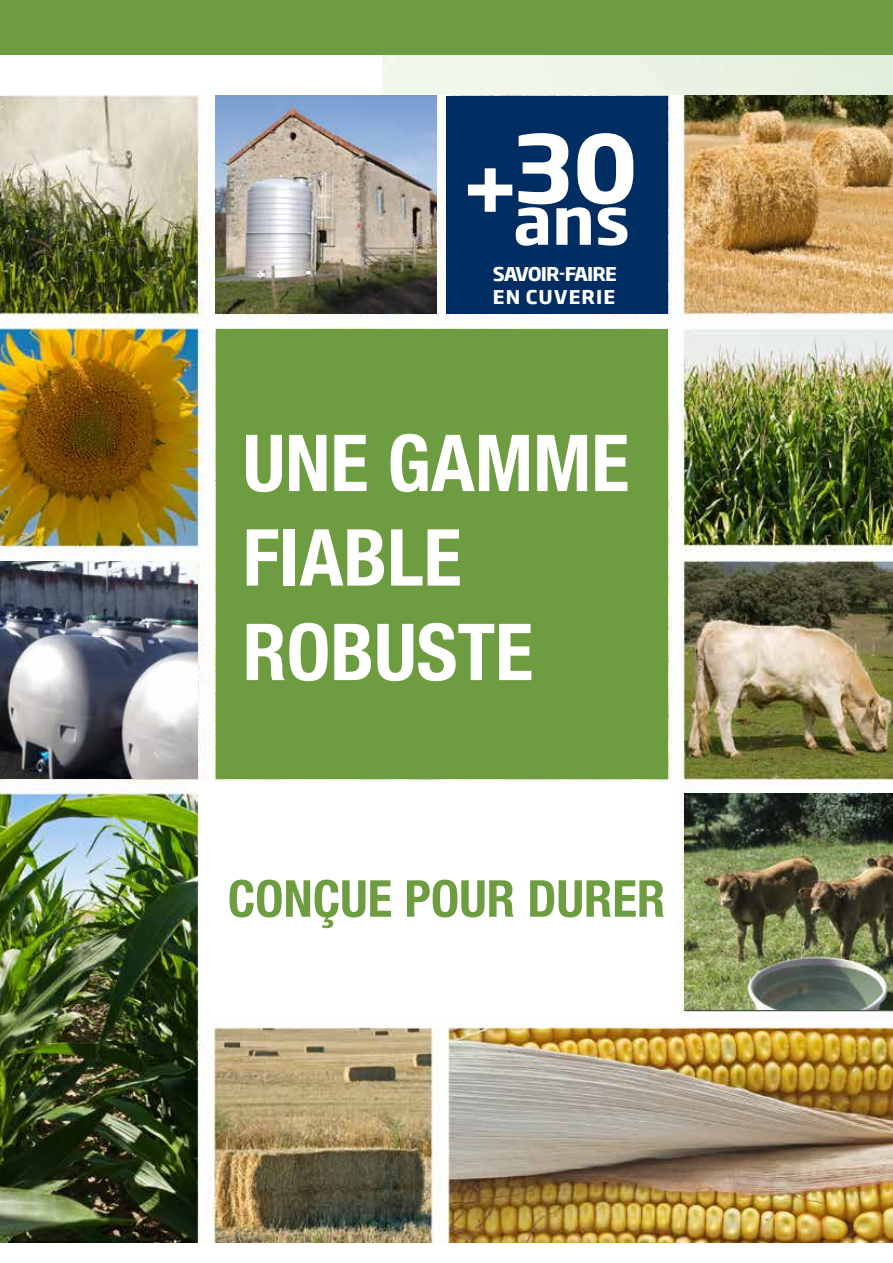
<style>
.page{position:relative;width:893px;height:1263px;background:#fff}
.page>*{position:absolute;margin:0;border:0;box-sizing:border-box;transform-origin:0 0}
.t1{font:700 91.95px "Soho Gothic Pro";color:#fff}
.t2{font:700 condensed 78.75px/94.5px "Helvetica Neue LT Std";color:#fff}
.t3{font:700 64.05px "Soho Gothic Pro";color:#fff}
.t4{font:700 condensed 51px "Helvetica Neue LT Std";color:#6e9c40}
.t5{font:700 18.75px/22.5px "Soho Gothic Pro";letter-spacing:-.045em;color:#fff}
</style>
<div class="page">
<img style="left:382px;top:54px;width:511px;height:42px">
<div style="left:0;top:0;width:893px;height:54px;background:#6e9c40"></div>
<img style="left:0;top:96px;width:893px;height:1146px">
<div style="left:216px;top:329px;width:452px;height:449px;background:#6e9c40"></div>
<img style="left:216px;top:96px;width:221px;height:217px">
<img style="left:0;top:561px;width:197px;height:217px">
<div style="left:200px;top:782px;width:474px;height:235px;background:#fff"></div>
<div style="left:446px;top:96px;width:222px;height:217px;background:#002d62"></div>
<svg style="left:468px;top:168px;width:44px;height:44px"></svg>
<img style="left:684px;top:793px;width:209px;height:217px">
<p class="t1" style="left:513px;top:96px;width:126px">30</p>
<p class="t3" style="left:513px;top:170px;width:118px">ANS</p>
<p class="t5" style="left:493px;top:262px;width:126px">SAVOIR-FAIRE<br>EN CUVERIE</p>
<p class="t2" style="left:243px;top:415px;width:388px">UNE GAMME<br>FIABLE<br>ROBUSTE</p>
<p class="t4" style="left:228px;top:868px;width:439px">CONÇUE POUR DURER</p>
</div>
